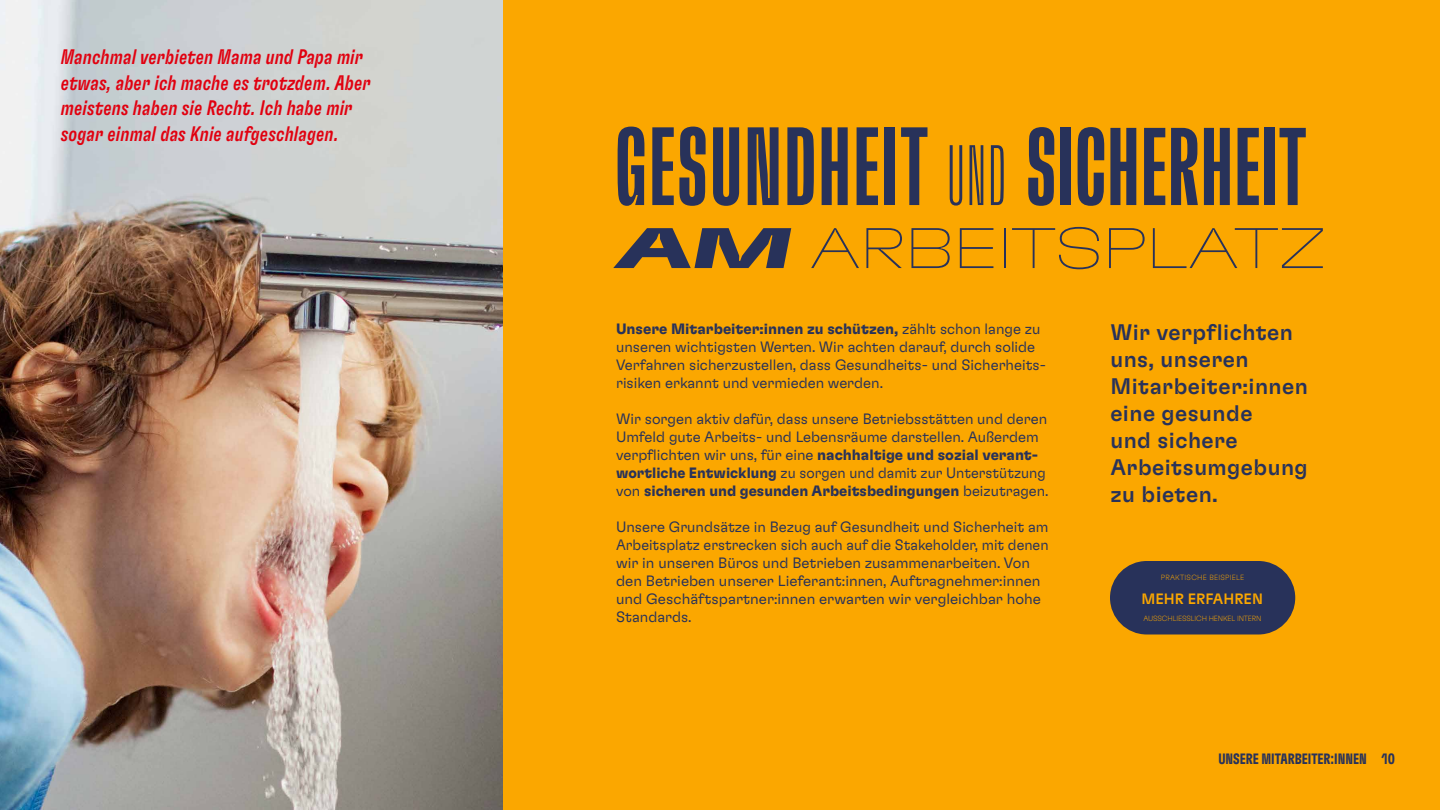
<style>
.page{position:relative;width:1440px;height:810px;background:#fba700}
.page>*{position:absolute;margin:0;border:0;box-sizing:border-box;transform-origin:0 0}
.t1{font:111px "Henkel GT Flexa X Cm Md";letter-spacing:.02em;color:#28325a}
.t2{font:57px "Henkel GT Flexa Exp Lz";letter-spacing:-.04em;color:#28325a}
.t3{font:500 22.5px/27px "Henkel GT Flexa";letter-spacing:.02em;color:#28325a}
.t4{font:21px/25.5px "Henkel GT Flexa Cm Md It";letter-spacing:.01em;color:#e1000f}
.t5{font:300 15px/18px "Henkel GT Flexa";color:#28325a}
.t6{font:15px "Henkel GT Flexa Cm Bd";color:#28325a}
.t7{font:500 15px "Henkel GT Flexa";color:#fba700}
.t8{font:100 7.5px "Henkel GT Flexa";letter-spacing:-.02em;color:#fba700}
.t9{font:100 7.5px "Henkel GT Flexa";letter-spacing:.03em;color:#fba700}
.s1{font-family:"Henkel GT Flexa X Cm Th";font-size:85.5px}
.s2{font-size:110.25px}
.s3{font-family:"Henkel GT Flexa X Exp Bd It"}
.s4{font-weight:700}
</style>
<div class="page">
<img style="left:0;top:0;width:502px;height:810px">
<div style="left:1110px;top:561px;width:185px;height:73px;background:#28325a;border-radius:37px"></div>
<h3 class="t4" style="left:61px;top:44px;width:311px">Manchmal verbieten Mama und Papa mir etwas, aber ich mache es trotzdem. Aber meistens haben sie Recht. Ich habe mir sogar einmal das Knie aufgeschlagen.</h3>
<h1 class="t1" style="left:615px;top:104px;width:692px">GESUNDHEIT <span class="s1">UND</span> <span class="s2">SICHERHEIT</span></h1>
<h2 class="t2" style="left:615px;top:214px;width:714px"><span class="s3">AM</span> ARBEITSPLATZ</h2>
<p class="t5" style="left:616px;top:320px;width:432px"><span class="s4">Unsere Mitarbeiter:innen zu schützen,</span> zählt schon lange zu unseren wichtigsten Werten. Wir achten darauf, durch solide Verfahren sicherzustellen, dass Gesundheits- und Sicherheits&shy;risiken erkannt und vermieden werden.</p>
<p class="t5" style="left:616px;top:410px;width:434px">Wir sorgen aktiv dafür, dass unsere Betriebsstätten und deren Umfeld gute Arbeits- und Lebensräume darstellen. Außerdem verpflichten wir uns, für eine <span class="s4">nachhaltige und sozial verant&shy;wortliche Entwicklung</span> zu sorgen und damit zur Unterstützung von <span class="s4">sicheren und gesunden Arbeitsbedingungen</span> beizutragen.</p>
<p class="t5" style="left:616px;top:518px;width:434px">Unsere Grundsätze in Bezug auf Gesundheit und Sicherheit am Arbeitsplatz erstrecken sich auch auf die Stakeholder, mit denen wir in unseren Büros und Betrieben zusammenarbeiten. Von den Betrieben unserer Lieferant:innen, Auftragnehmer:innen und Geschäftspartner:innen erwarten wir vergleichbar hohe Standards.</p>
<h3 class="t3" style="left:1110px;top:318px;width:199px">Wir verpflichten uns, unseren<br>Mitarbeiter:innen eine gesunde<br>und sichere<br>Arbeitsumgebung zu bieten.</h3>
<p class="t9" style="left:1161px;top:572px;width:85px">PRAKTISCHE BEISPIELE</p>
<p class="t8" style="left:1144px;top:614px;width:120px">AUSSCHLIESSLICH HENKEL INTERN</p>
<p class="t7" style="left:1142px;top:589px;width:123px">MEHR ERFAHREN</p>
<p class="t6" style="left:1218px;top:750px;width:178px">UNSERE MITARBEITER:INNEN 10</p>
</div>
